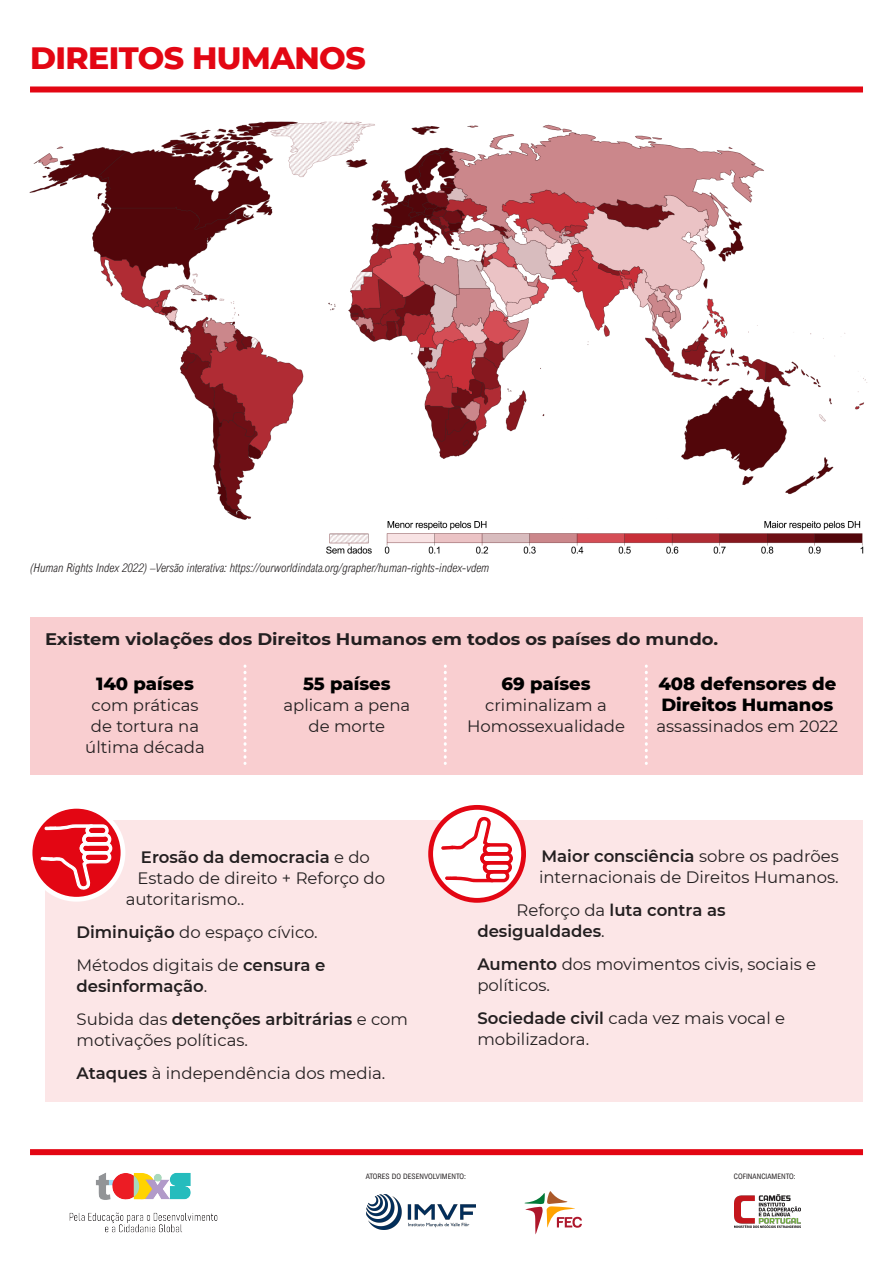
<style>
.page{position:relative;width:893px;height:1263px;background:#fff}
.page>*{position:absolute;margin:0;border:0;box-sizing:border-box;transform-origin:0 0}
.t1{font:800 31.5px "Montserrat";letter-spacing:-.02em;color:#e30613}
.t2{font:800 18px/21px "Montserrat";color:#000}
.t3{font:700 16.8px "Montserrat";color:#231f20;scale:1.08 1}
.t4{font:16.5px/21px "Montserrat";color:#231f20}
.t5{font:600 16.5px/33px "Montserrat";color:#231f20}
.t6{font:italic 300 12px "Arial Nova Cond";color:#231f20}
.t7{font:7.5px "Arial Nova Cond";color:#231f20}
.s1{font-weight:400}
.s2{font-weight:600}
</style>
<div class="page">
<div style="left:45px;top:820px;width:818px;height:282px;background:#fce6e7"></div>
<img style="left:29px;top:121px;width:838px;height:433px">
<div style="left:30px;top:617px;width:833px;height:158px;background:#f9ced0"></div>
<div style="left:30px;top:1149px;width:833px;height:6px;background:#e30613"></div>
<div style="left:30px;top:86px;width:833px;height:6px;background:#e30613"></div>
<svg style="left:524px;top:1191px;width:58px;height:43px"></svg>
<img style="left:734px;top:1194px;width:66px;height:33px">
<img style="left:367px;top:1194px;width:108px;height:35px">
<img style="left:60px;top:1149px;width:166px;height:84px">
<svg style="left:243px;top:666px;width:3px;height:98px"></svg>
<svg style="left:444px;top:666px;width:3px;height:98px"></svg>
<svg style="left:645px;top:666px;width:3px;height:98px"></svg>
<svg style="left:30px;top:806px;width:93px;height:93px;background:#e8343e"></svg>
<div style="left:28px;top:804px;width:97px;height:98px;border:5px solid #fff;border-radius:50%"></div>
<svg style="left:40px;top:824px;width:73px;height:67px;background:#ea464f"></svg>
<svg style="left:431px;top:807px;width:93px;height:93px;background:#f9d0d3"></svg>
<div style="left:428px;top:805px;width:98px;height:98px;border:5px solid #e30613;border-radius:50%"></div>
<svg style="left:441px;top:816px;width:73px;height:67px;background:#f7c0c3"></svg>
<h1 class="t1" style="left:30px;top:35px;width:337px">DIREITOS HUMANOS</h1>
<p class="t6" style="left:30px;top:561px;width:461px">(Human Rights Index 2022) –Versão interativa: https://ourworldindata.org/grapher/human-rights-index-vdem</p>
<p class="t3" style="left:45px;top:627px;width:625px">Existem violações dos Direitos Humanos em todos os países do mundo.</p>
<p class="t2" style="left:96px;top:672px;width:99px">140 países</p>
<p class="t4" style="left:85px;top:694px;width:121px;text-align:center">com práticas de tortura na última década</p>
<p class="t2" style="left:303px;top:672px;width:89px">55 países</p>
<p class="t4" style="left:283px;top:694px;width:128px;text-align:center">aplicam a pena de morte</p>
<p class="t5" style="left:141px;top:840px;width:230px">Erosão da democracia <span class="s1">e do</span></p>
<p class="t4" style="left:138px;top:867px;width:249px">Estado de direito + Reforço do</p>
<p class="t4" style="left:126px;top:888px;width:120px">autoritarismo..</p>
<p class="t4" style="left:77px;top:915px;width:250px;line-height:33px"><span class="s2">Diminuição</span> do espaço cívico.<br>Métodos digitais de <span class="s2">censura e</span></p>
<p class="t5" style="left:77px;top:969px;width:333px">desinformação<span class="s1">.<br>Subida das</span> detenções arbitrárias <span class="s1">e com</span></p>
<p class="t4" style="left:77px;top:1023px;width:310px;line-height:33px">motivações políticas.<br><span class="s2">Ataques</span> à independência dos media.</p>
<p class="t2" style="left:501px;top:672px;width:91px">69 países</p>
<p class="t4" style="left:467px;top:694px;width:159px;text-align:center">criminalizam a<br>Homossexualidade</p>
<p class="t2" style="left:658px;top:672px;width:180px">408 defensores de<br>Direitos Humanos</p>
<p class="t4" style="left:656px;top:715px;width:183px">assassinados em 2022</p>
<p class="t4" style="left:539px;top:845px;width:301px"><span class="s2">Maior consciência</span> sobre os padrões internacionais de Direitos Humanos.</p>
<p class="t5" style="left:477px;top:899px;width:250px;line-height:21px;text-indent:39px"><span class="s1">Reforço da</span> luta contra as desigualdades<span class="s1">.</span></p>
<p class="t4" style="left:477px;top:953px;width:340px"><span class="s2">Aumento</span> dos movimentos civis, sociais e políticos.</p>
<p class="t4" style="left:477px;top:1007px;width:309px"><span class="s2">Sociedade civil</span> cada vez mais vocal e mobilizadora.</p>
<p class="t7" style="left:366px;top:1171px;width:102px">ATORES DO DESENVOLVIMENTO:</p>
<p class="t7" style="left:734px;top:1171px;width:63px">COFINANCIAMENTO:</p>
</div>
